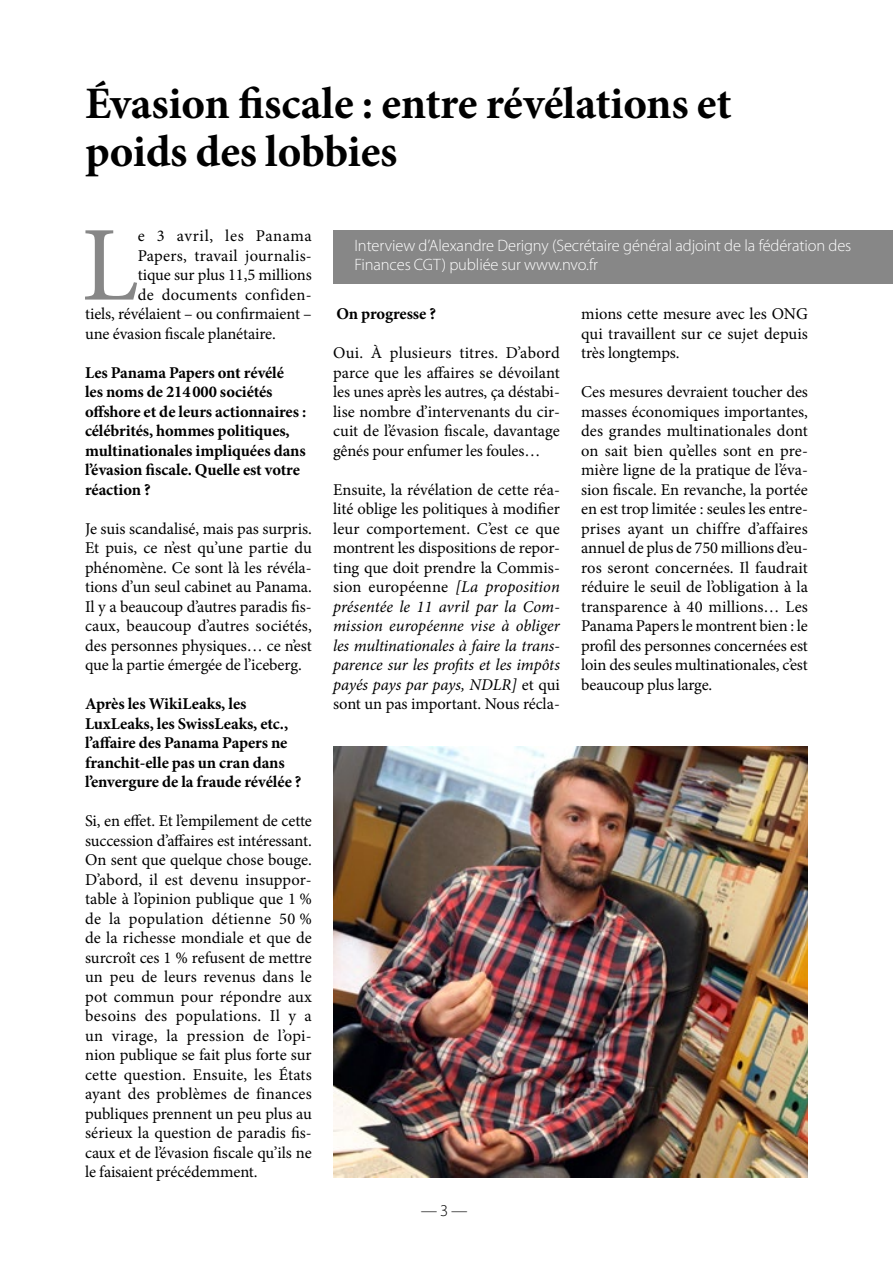
<style>
.page{position:relative;width:893px;height:1263px;background:#fff}
.page>*{position:absolute;margin:0;border:0;box-sizing:border-box;transform-origin:0 0}
.LETTRINE{font:106.5px "Minion Pro";color:#878787}
.TITRE{font:700 45px/48px "Minion Pro";letter-spacing:-.005em;color:#000}
.LETTRINE-2{font:16.5px/19.5px "Minion Pro";letter-spacing:-.005em;color:#000;text-align:justify}
.Intertitre{font:700 16.5px/19.5px "Minion Pro";letter-spacing:-.005em;color:#000}
.t1{font:300 16.5px/19.5px "Myriad Pro";letter-spacing:-.005em;color:#fff}
.LETTRINE-3{font:16.5px "Minion Pro";letter-spacing:.015em;color:#000}
.LETTRINE-4{font:16.5px "Minion Pro";letter-spacing:.035em;color:#000}
.t2{font:300 16.5px "Myriad Pro";color:#000}
.s1{font-style:italic}
</style>
<div class="page">
<img style="left:333px;top:747px;width:475px;height:431px">
<div style="left:333px;top:230px;width:560px;height:54px;background:#878787"></div>
<p class="TITRE" style="left:85px;top:79px;width:648px">Évasion fiscale : entre révélations et poids des lobbies</p>
<p class="LETTRINE" style="left:81px;top:194px;width:59px">L</p>
<p class="LETTRINE-4" style="left:138px;top:225px;width:175px">e 3 avril, les Panama</p>
<p class="LETTRINE-3" style="left:138px;top:244px;width:176px">Papers, travail journalis-</p>
<p class="LETTRINE-2" style="left:138px;top:265px;width:175px">tique sur plus 11,5 millions</p>
<p class="LETTRINE-3" style="left:138px;top:283px;width:176px">de documents confiden-</p>
<p class="LETTRINE-2" style="left:85px;top:304px;width:228px">tiels, révélaient – ou confirmaient –</p>
<p class="LETTRINE-2" style="left:85px;top:324px;width:192px">une évasion fiscale planétaire.</p>
<p class="Intertitre" style="left:85px;top:362px;width:223px">Les Panama Papers ont révélé<br>les noms de 214000 sociétés offshore et de leurs actionnaires : célébrités, hommes politiques, multinationales impliquées dans l’évasion fiscale. Quelle est votre réaction ?</p>
<p class="LETTRINE-2" style="left:85px;top:519px;width:228px">Je suis scandalisé, mais pas surpris.<br>Et puis, ce n’est qu’une partie du phénomène. Ce sont là les révéla&shy;tions d’un seul cabinet au Panama.<br>Il y a beaucoup d’autres paradis fis&shy;caux, beaucoup d’autres sociétés, des personnes physiques… ce n’est que la partie émergée de l’iceberg.</p>
<p class="Intertitre" style="left:85px;top:694px;width:218px">Après les WikiLeaks, les<br>LuxLeaks, les SwissLeaks, etc., l’affaire des Panama Papers ne franchit-elle pas un cran dans l’envergure de la fraude révélée ?</p>
<p class="LETTRINE-2" style="left:85px;top:811px;width:228px">Si, en effet. Et l’empilement de cette succession d’affaires est intéressant.<br>On sent que quelque chose bouge.<br>D’abord, il est devenu insuppor&shy;table à l’opinion publique que 1 % de la population détienne 50 % de la richesse mondiale et que de surcroît ces 1 % refusent de mettre un peu de leurs revenus dans le pot commun pour répondre aux besoins des populations. Il y a un virage, la pression de l’opi&shy;nion publique se fait plus forte sur cette question. Ensuite, les États ayant des problèmes de finances publiques prennent un peu plus au sérieux la question de paradis fis&shy;caux et de l’évasion fiscale qu’ils ne le faisaient précédemment.</p>
<p class="t1" style="left:354px;top:235px;width:499px">Interview d’Alexandre Derigny (Secrétaire général adjoint de la fédération des<br>Finances CGT) publiée sur www.nvo.fr</p>
<p class="Intertitre" style="left:336px;top:304px;width:101px">On progresse ?</p>
<p class="LETTRINE-2" style="left:333px;top:343px;width:228px">Oui. À plusieurs titres. D’abord parce que les affaires se dévoilant les unes après les autres, ça déstabi&shy;lise nombre d’intervenants du cir&shy;cuit de l’évasion fiscale, davantage gênés pour enfumer les foules…</p>
<p class="LETTRINE-2" style="left:333px;top:480px;width:228px">Ensuite, la révélation de cette réa&shy;lité oblige les politiques à modifier leur comportement. C’est ce que montrent les dispositions de repor&shy;ting que doit prendre la Commis&shy;sion européenne <span class="s1">[La proposition présentée le 11 avril par la Com&shy;mission européenne vise à obliger les multinationales à faire la trans&shy;parence sur les profits et les impôts payés pays par pays, NDLR]</span> et qui sont un pas important. Nous récla-</p>
<p class="LETTRINE-2" style="left:581px;top:304px;width:228px">mions cette mesure avec les ONG qui travaillent sur ce sujet depuis très longtemps.</p>
<p class="LETTRINE-2" style="left:581px;top:382px;width:228px">Ces mesures devraient toucher des masses économiques importantes, des grandes multinationales dont on sait bien qu’elles sont en pre&shy;mière ligne de la pratique de l’éva&shy;sion fiscale. En revanche, la portée en est trop limitée : seules les entre&shy;prises ayant un chiffre d’affaires annuel de plus de 750 millions d’eu&shy;ros seront concernées. Il faudrait réduire le seuil de l’obligation à la transparence à 40 millions… Les Panama Papers le montrent bien : le profil des personnes concernées est loin des seules multinationales, c’est beaucoup plus large.</p>
<p class="t2" style="left:421px;top:1200px;width:49px">— 3 —</p>
</div>
